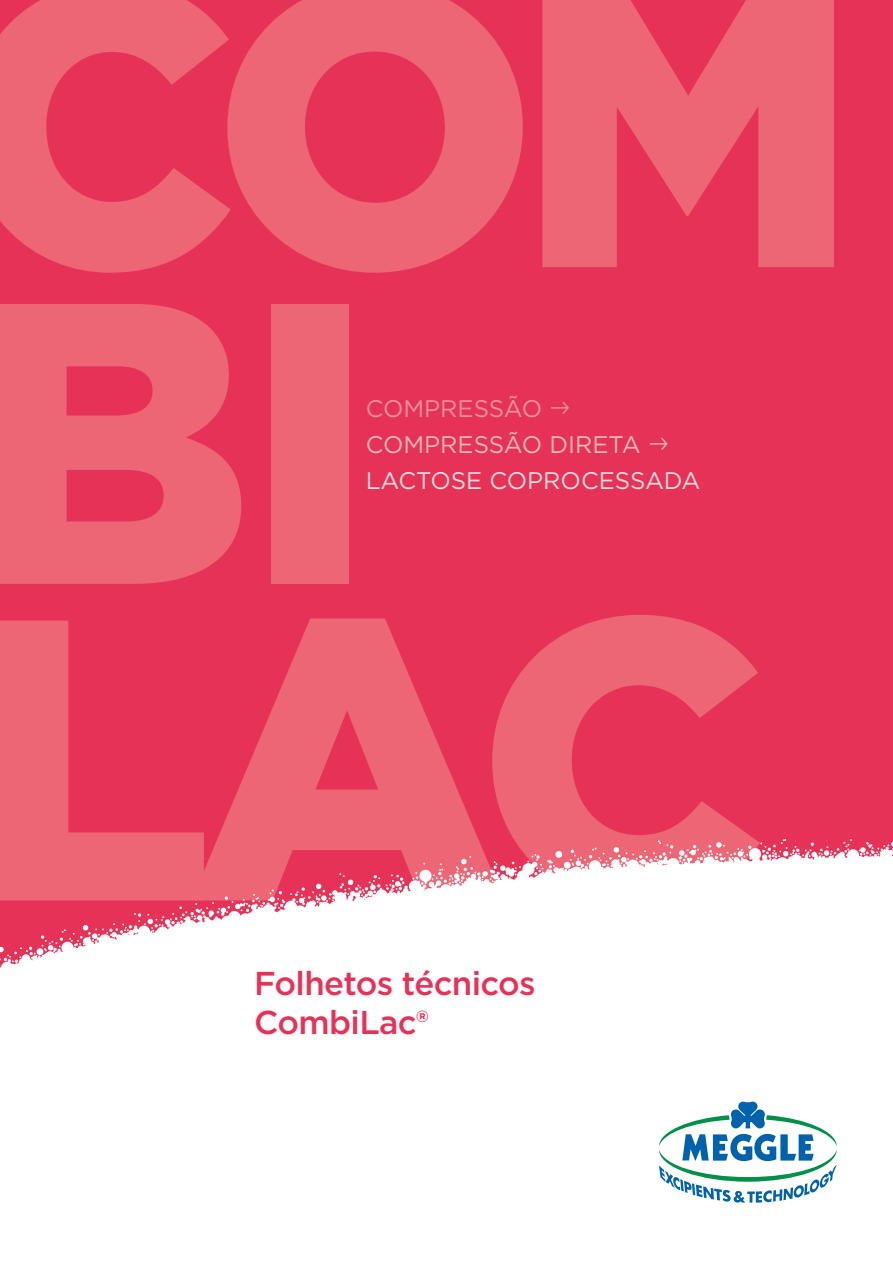
<style>
.page{position:relative;width:893px;height:1263px;background:#fff}
.page>*{position:absolute;margin:0;border:0;box-sizing:border-box;transform-origin:0 0}
.t1{font:900 399.75px/316.6px "Gotham";letter-spacing:-.06em;color:#ec6675}
.t2{font:500 33px/39px "Gotham";letter-spacing:-.02em;color:#e73257}
.t3{font:24px/36px "Gotham";color:#fbdedd}
.s1{color:#f29296}
.s2{color:#f7bab9}
</style>
<div class="page">
<div style="left:0;top:0;width:893px;height:972px;background:#e73257"></div>
<svg style="left:0;top:839px;width:893px;height:133px;fill:#fff"></svg>
<svg style="left:659px;top:1101px;width:178px;height:102px"></svg>
<h1 class="t1" style="left:-47px;top:-37px;width:907px">COM<br>BI<br>LAC</h1>
<p class="t3" style="left:366px;top:390px;width:336px"><span class="s1">COMPRESSÃO</span> <span class="s1">→<br></span><span class="s2">COMPRESSÃO DIRETA</span> <span class="s2">→<br></span>LACTOSE COPROCESSADA</p>
<h2 class="t2" style="left:254px;top:963px;width:283px">Folhetos técnicos<br>CombiLac®</h2>
</div>
